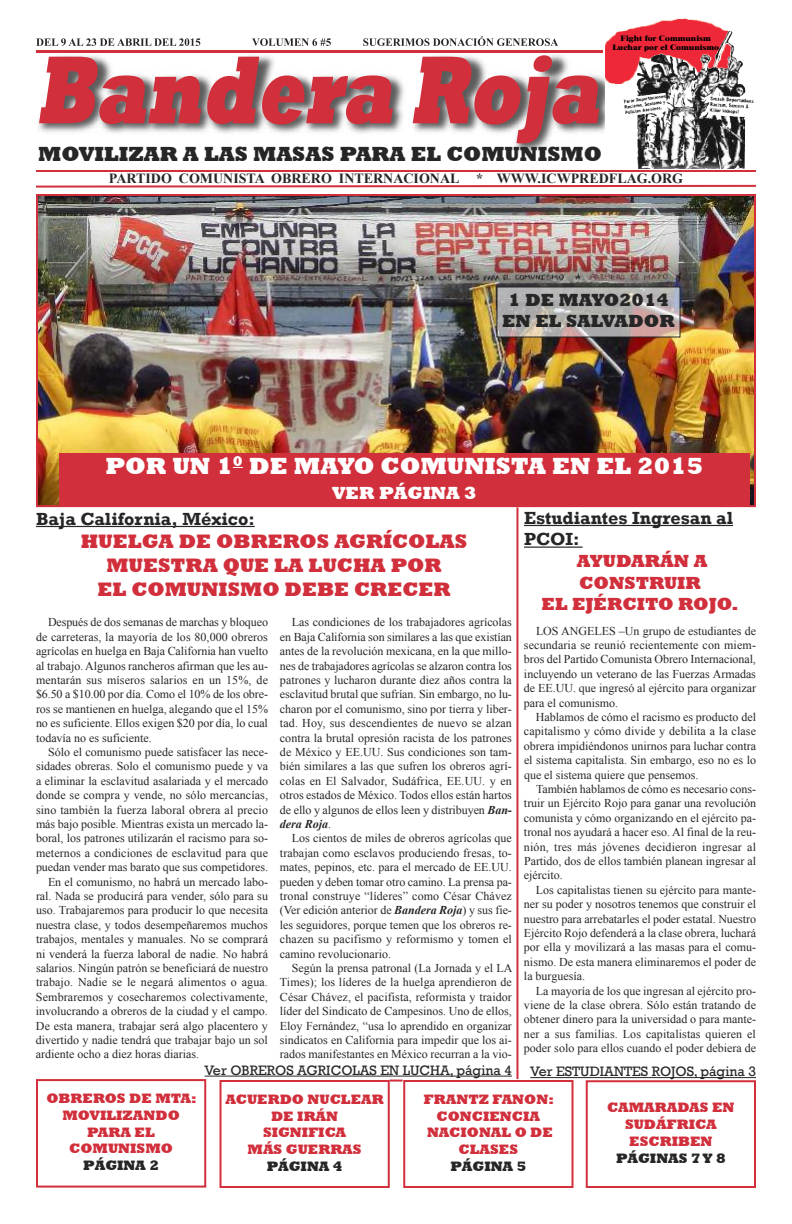
<style>
.page{position:relative;width:792px;height:1224px;background:#fff}
.page>*{position:absolute;margin:0;border:0;box-sizing:border-box;transform-origin:0 0}
.t1{font:italic 800 98px "Rockwell";color:#d12f3b;scale:.7 1}
.t2{font:800 24px "Rockwell";color:#fff}
.t3{font:800 21px "Rockwell";color:#272627}
.t4{font:800 20px/24px "Rockwell";color:#d12f3b;text-align:center}
.t5{font:700 18px/21.6px "Rockwell";color:#272627}
.t6{font:800 18px/21.6px "Rockwell";color:#d12f3b;text-align:center}
.t7{font:800 18px/21.6px "Rockwell";color:#272627;text-align:center}
.t8{font:800 18px "Rockwell";color:#fff}
.t9{font:800 14px/16.8px "Rockwell";color:#d12f3b;text-align:center}
.t10{font:14px "Rockwell";color:#272627}
.t11{font:700 14px "Times New Roman";color:#272627}
.t12{font:800 14px "Rockwell";color:#272627}
.t13{font:12px/14.4px "Times New Roman";color:#272627;text-align:justify}
.t14{font:800 7.7px/9.2px "Times";color:#000;text-align:center;scale:1.19 1}
.s1{font-weight:700;font-style:italic}
</style>
<div class="page">
<hr style="left:36px;top:170px;width:720px;height:2px;background:#d12f3b">
<svg style="left:36px;top:184px;width:720px;height:4px"></svg>
<div style="left:36px;top:1079px;width:170px;height:109px;border:2px solid #d12f3b"></div>
<img style="left:36px;top:38px;width:569px;height:115px">
<img style="left:36px;top:38px;width:47px;height:8px">
<img style="left:36px;top:51px;width:567px;height:2px">
<svg style="left:609px;top:18px;width:145px;height:150px"></svg>
<img style="left:605px;top:19px;width:126px;height:64px">
<img style="left:625px;top:54px;width:42px;height:61px">
<div style="left:220px;top:1080px;width:170px;height:108px;border:2px solid #d12f3b"></div>
<div style="left:403px;top:1080px;width:171px;height:108px;border:2px solid #d12f3b"></div>
<svg style="left:390px;top:1080px;width:13px;height:2px"></svg>
<div style="left:586px;top:1080px;width:170px;height:108px;border:2px solid #d12f3b"></div>
<hr style="left:36px;top:526px;width:219px;height:1px;background:#272627">
<hr style="left:524px;top:525px;width:209px;height:1px;background:#272627">
<hr style="left:524px;top:547px;width:59px;height:1px;background:#272627">
<hr style="left:205px;top:1076px;width:307px;height:1px;background:#272627">
<hr style="left:530px;top:1077px;width:226px;height:1px;background:#272627">
<img style="left:39px;top:197px;width:714px;height:307px">
<img style="left:499px;top:288px;width:179px;height:48px">
<div style="left:497px;top:286px;width:183px;height:52px;border:1px solid #272627"></div>
<hr style="left:516px;top:507px;width:2px;height:572px;background:#d12f3b">
<div style="left:59px;top:453px;width:691px;height:54px;background:#d12f3b"></div>
<h1 class="t1" style="left:36px;top:31px;width:829px">bandera roja</h1>
<h3 class="t3" style="left:38px;top:141px;width:565px">MOVILIZAR A LAS MASAS PARA EL COMUNISMO</h3>
<p class="t14" style="left:612px;top:34px;width:91px">Fight for Communism<br>Luchar por el Comunismo</p>
<p class="t11" style="left:109px;top:171px;width:576px">PARTIDO COMUNISTA OBRERO INTERNACIONAL * WWW.ICWPREDFLAG.ORG</p>
<h3 class="t7" style="left:502px;top:288px;width:174px">1 DE MAYO2014<br>EN EL SALVADOR</h3>
<h2 class="t2" style="left:105px;top:451px;width:599px">POR UN 1<sup>0</sup> DE MAYO COMUNISTA EN EL 2015</h2>
<h3 class="t8" style="left:332px;top:482px;width:146px">VER PÁGINA 3</h3>
<h3 class="t5" style="left:36px;top:507px;width:220px">Baja California, México:</h3>
<h3 class="t4" style="left:81px;top:529px;width:388px">HUELGA DE OBREROS AGRÍCOLAS<br>MUESTRA QUE LA LUCHA POR<br>EL COMUNISMO DEBE CRECER</h3>
<p class="t13" style="left:280px;top:615px;width:234px;text-indent:12px">Las condiciones de los trabajadores agrícolas en Baja California son similares a las que existían antes de la revolución mexicana, en la que millo&shy;nes de trabajadores agrícolas se alzaron contra los patrones y lucharon durante diez años contra la esclavitud brutal que sufrían. Sin embargo, no lu&shy;charon por el comunismo, sino por tierra y liber&shy;tad. Hoy, sus descendientes de nuevo se alzan contra la brutal opresión racista de los patrones de México y EE.UU. Sus condiciones son tam&shy;bién similares a las que sufren los obreros agrí&shy;colas en El Salvador, Sudáfrica, EE.UU. y en otros estados de México. Todos ellos están hartos de ello y algunos de ellos leen y distribuyen <span class="s1">Ban&shy;dera Roja</span>.</p>
<p class="t13" style="left:280px;top:831px;width:234px;text-indent:12px">Los cientos de miles de obreros agrícolas que trabajan como esclavos produciendo fresas, to&shy;mates, pepinos, etc. para el mercado de EE.UU. pueden y deben tomar otro camino. La prensa pa&shy;tronal construye “líderes” como César Chávez (Ver edición anterior de <span class="s1">Bandera Roja</span>) y sus fie&shy;les seguidores, porque temen que los obreros re&shy;chazen su pacifismo y reformismo y tomen el camino revolucionario.</p>
<p class="t13" style="left:280px;top:961px;width:234px;text-indent:12px">Según la prensa patronal (La Jornada y el LA Times); los líderes de la huelga aprendieron de César Chávez, el pacifista, reformista y traidor líder del Sindicato de Campesinos. Uno de ellos, Eloy Fernández, “usa lo aprendido en organizar sindicatos en California para impedir que los ai&shy;rados manifestantes en México recurran a la vio-</p>
<p class="t10" style="left:205px;top:1061px;width:309px">Ver OBREROS AGRICOLAS EN LUCHA, página 4</p>
<p class="t13" style="left:36px;top:615px;width:234px;text-indent:12px">Después de dos semanas de marchas y bloqueo de carreteras, la mayoría de los 80,000 obreros agrícolas en huelga en Baja California han vuelto al trabajo. Algunos rancheros afirman que les au&shy;mentarán sus míseros salarios en un 15%, de $6.50 a $10.00 por día. Como el 10% de los obre&shy;ros se mantienen en huelga, alegando que el 15% no es suficiente. Ellos exigen $20 por día, lo cual todavía no es suficiente.</p>
<p class="t13" style="left:48px;top:745px;width:221px">Sólo el comunismo puede satisfacer las nece-</p>
<p class="t13" style="left:36px;top:759px;width:234px">sidades obreras. Solo el comunismo puede y va</p>
<p class="t13" style="left:36px;top:774px;width:234px">a eliminar la esclavitud asalariada y el mercado</p>
<p class="t13" style="left:36px;top:788px;width:233px">donde se compra y vende, no sólo mercancías,</p>
<p class="t13" style="left:36px;top:802px;width:233px">sino también la fuerza laboral obrera al precio</p>
<p class="t13" style="left:36px;top:817px;width:233px">más bajo posible. Mientras exista un mercado la-</p>
<p class="t13" style="left:36px;top:831px;width:233px">boral, los patrones utilizarán el racismo para so-</p>
<p class="t13" style="left:36px;top:846px;width:234px">meternos a condiciones de esclavitud para que</p>
<p class="t13" style="left:36px;top:860px;width:234px">puedan vender mas barato que sus competidores.</p>
<p class="t13" style="left:48px;top:874px;width:221px">En el comunismo, no habrá un mercado labo-</p>
<p class="t13" style="left:36px;top:889px;width:234px">ral. Nada se producirá para vender, sólo para su</p>
<p class="t13" style="left:36px;top:903px;width:234px">uso. Trabajaremos para producir lo que necesita</p>
<p class="t13" style="left:36px;top:918px;width:233px">nuestra clase, y todos desempeñaremos muchos</p>
<p class="t13" style="left:36px;top:932px;width:234px">trabajos, mentales y manuales. No se comprará</p>
<p class="t13" style="left:36px;top:946px;width:234px">ni venderá la fuerza laboral de nadie. No habrá</p>
<p class="t13" style="left:36px;top:961px;width:234px">salarios. Ningún patrón se beneficiará de nuestro</p>
<p class="t13" style="left:36px;top:975px;width:233px">trabajo. Nadie se le negará alimentos o agua.</p>
<p class="t13" style="left:36px;top:990px;width:233px">Sembraremos y cosecharemos colectivamente,</p>
<p class="t13" style="left:36px;top:1004px;width:233px">involucrando a obreros de la ciudad y el campo.</p>
<p class="t13" style="left:36px;top:1018px;width:234px">De esta manera, trabajar será algo placentero y</p>
<p class="t13" style="left:36px;top:1033px;width:234px">divertido y nadie tendrá que trabajar bajo un sol</p>
<p class="t13" style="left:36px;top:1047px;width:165px">ardiente ocho a diez horas diarias.</p>
<h3 class="t5" style="left:524px;top:506px;width:211px">Estudiantes Ingresan al<br>PCOI:</h3>
<h3 class="t6" style="left:542px;top:550px;width:198px">AYUDARÁN A<br>CONSTRUIR<br>EL EJÉRCITO ROJO.</h3>
<p class="t13" style="left:524px;top:623px;width:234px;text-indent:12px">LOS ANGELES –Un grupo de estudiantes de secundaria se reunió recientemente con miem&shy;bros del Partido Comunista Obrero Internacional, incluyendo un veterano de las Fuerzas Armadas de EE.UU. que ingresó al ejército para organizar para el comunismo.</p>
<p class="t13" style="left:524px;top:710px;width:234px;text-indent:12px">Hablamos de cómo el racismo es producto del capitalismo y cómo divide y debilita a la clase obrera impidiéndonos unirnos para luchar contra el sistema capitalista. Sin embargo, eso no es lo que el sistema quiere que pensemos.</p>
<p class="t13" style="left:524px;top:782px;width:234px;text-indent:12px">También hablamos de cómo es necesario cons&shy;truir un Ejército Rojo para ganar una revolución comunista y cómo organizando en el ejército pa&shy;tronal nos ayudará a hacer eso. Al final de la reu&shy;nión, tres más jóvenes decidieron ingresar al Partido, dos de ellos también planean ingresar al ejército.</p>
<p class="t13" style="left:524px;top:883px;width:234px;text-indent:12px">Los capitalistas tienen su ejército para mante&shy;ner su poder y nosotros tenemos que construir el nuestro para arrebatarles el poder estatal. Nuestro Ejército Rojo defenderá a la clase obrera, luchará por ella y movilizará a las masas para el comu&shy;nismo. De esta manera eliminaremos el poder de la burguesía.</p>
<p class="t13" style="left:524px;top:983px;width:234px;text-indent:12px">La mayoría de los que ingresan al ejército pro&shy;viene de la clase obrera. Sólo están tratando de obtener dinero para la universidad o para mante&shy;ner a sus familias. Los capitalistas quieren el poder solo para ellos cuando el poder debiera de</p>
<p class="t10" style="left:530px;top:1063px;width:227px">Ver ESTUDIANTES ROJOS, página 3</p>
<p class="t9" style="left:46px;top:1090px;width:152px">OBREROS DE MTA:<br>MOVILIZANDO<br>PARA EL<br>COMUNISMO</p>
<p class="t12" style="left:83px;top:1157px;width:77px">PÁGINA 2</p>
<p class="t9" style="left:225px;top:1090px;width:160px">ACUERDO NUCLEAR<br>DE IRÁN<br>SIGNIFICA<br>MÁS GUERRAS</p>
<p class="t12" style="left:267px;top:1158px;width:77px">PÁGINA 4</p>
<p class="t9" style="left:424px;top:1090px;width:131px">FRANTZ FANON:<br>CONCIENCIA<br>NACIONAL O DE<br>CLASES</p>
<p class="t12" style="left:450px;top:1158px;width:77px">PÁGINA 5</p>
<p class="t9" style="left:607px;top:1099px;width:129px">CAMARADAS EN<br>SUDÁFRICA<br>ESCRIBEN</p>
<p class="t12" style="left:616px;top:1149px;width:111px">PÁGINAS 7Y 8</p>
</div>
